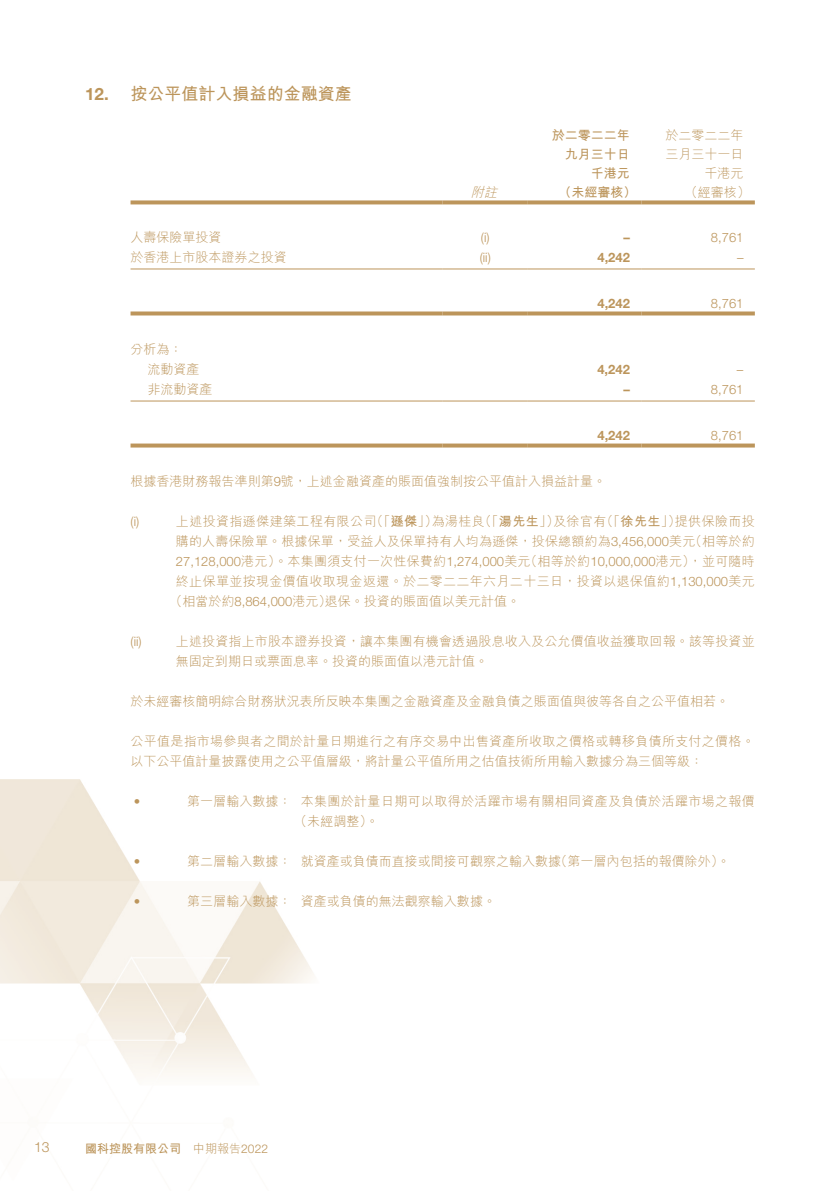
<style>
.page{position:relative;width:840px;height:1191px;background:#fff}
.page>*{position:absolute;margin:0;border:0;box-sizing:border-box;transform-origin:0 0}
.t1{font:700 17px "M Hei HK";color:#bc955b}
.t2{font:300 14px "Helvetica Neue LT Std";color:#bc955b}
.t3{font:300 13px/20px "M Hei HK";color:#bc955b}
.t4{font:300 13px/20px "M Hei HK";letter-spacing:.025em;color:#bc955b}
.t5{font:300 13px/20px "M Hei HK";letter-spacing:.02em;color:#bc955b}
.t6{font:300 13px "M Hei HK";letter-spacing:.03em;color:#bc955b}
.t7{font:300 13px "Helvetica Neue LT Std";color:#bc955b}
.t8{font:700 13px "Helvetica Neue LT Std";color:#bc955b}
.t9{font:700 13px/19px "M Hei HK";color:#bc955b;text-align:right}
.t10{font:italic 300 13px "M Hei HK";color:#bc955b}
.t11{font:700 12px "M Hei HK";color:#bc955b}
.s1{font-family:"Helvetica Neue LT Std"}
.s2{font-weight:700}
.s3{font-weight:300}
.s4{font-family:"Helvetica Neue LT Std";font-weight:300}
</style>
<div class="page">
<img style="left:0;top:200px;width:755px;height:876px">
<svg style="left:130px;top:200px;width:312px;height:4px"></svg>
<svg style="left:442px;top:200px;width:85px;height:4px"></svg>
<svg style="left:527px;top:200px;width:114px;height:4px"></svg>
<svg style="left:641px;top:200px;width:113px;height:4px"></svg>
<hr style="left:130px;top:268px;width:312px;height:1px;background:#bc955b">
<hr style="left:442px;top:268px;width:85px;height:1px;background:#bc955b">
<hr style="left:527px;top:268px;width:114px;height:1px;background:#bc955b">
<hr style="left:641px;top:268px;width:113px;height:1px;background:#bc955b">
<svg style="left:130px;top:311px;width:312px;height:4px"></svg>
<svg style="left:442px;top:311px;width:85px;height:4px"></svg>
<svg style="left:527px;top:311px;width:114px;height:4px"></svg>
<svg style="left:641px;top:311px;width:113px;height:4px"></svg>
<hr style="left:130px;top:400px;width:312px;height:1px;background:#bc955b">
<hr style="left:442px;top:400px;width:85px;height:1px;background:#bc955b">
<hr style="left:527px;top:400px;width:114px;height:1px;background:#bc955b">
<hr style="left:641px;top:400px;width:113px;height:1px;background:#bc955b">
<svg style="left:130px;top:443px;width:312px;height:4px"></svg>
<svg style="left:442px;top:443px;width:85px;height:4px"></svg>
<svg style="left:527px;top:443px;width:114px;height:4px"></svg>
<svg style="left:641px;top:443px;width:113px;height:4px"></svg>
<h1 class="t1" style="left:85px;top:82px;width:268px"><span class="s1">12.</span> 按公平值計入損益的金融資產</h1>
<p class="t9" style="left:551px;top:124px;width:79px">於二零二二年九月三十日</p>
<p class="t3" style="left:665px;top:125px;width:79px;line-height:19px">於二零二二年三月三十一日</p>
<p class="t9" style="left:590px;top:162px;width:40px">千港元</p>
<p class="t3" style="left:704px;top:163px;width:40px">千港元</p>
<p class="t10" style="left:470px;top:185px;width:31px">附註</p>
<p class="t9" style="left:558px;top:181px;width:79px">（未經審核）</p>
<p class="t3" style="left:684px;top:182px;width:66px">（經審核）</p>
<p class="t3" style="left:130px;top:227px;width:92px">人壽保險單投資</p>
<p class="t7" style="left:480px;top:229px;width:10px">(i)</p>
<p class="t8" style="left:623px;top:229px;width:8px">–</p>
<p class="t7" style="left:710px;top:229px;width:34px">8,761</p>
<p class="t3" style="left:130px;top:247px;width:157px">於香港上市股本證券之投資</p>
<p class="t7" style="left:479px;top:249px;width:13px">(ii)</p>
<p class="t8" style="left:597px;top:249px;width:34px">4,242</p>
<p class="t7" style="left:736px;top:249px;width:8px">–</p>
<p class="t8" style="left:597px;top:295px;width:34px">4,242</p>
<p class="t7" style="left:710px;top:295px;width:34px">8,761</p>
<p class="t3" style="left:147px;top:339px;width:53px;text-indent:-17px">分析為：<br>流動資產</p>
<p class="t8" style="left:597px;top:361px;width:34px">4,242</p>
<p class="t7" style="left:736px;top:361px;width:8px">–</p>
<p class="t3" style="left:147px;top:379px;width:66px">非流動資產</p>
<p class="t8" style="left:623px;top:381px;width:8px">–</p>
<p class="t7" style="left:710px;top:381px;width:34px">8,761</p>
<p class="t8" style="left:597px;top:427px;width:34px">4,242</p>
<p class="t7" style="left:710px;top:427px;width:34px">8,761</p>
<p class="t3" style="left:130px;top:471px;width:477px">根據香港財務報告準則第<span class="s1">9</span>號，上述金融資產的賬面值強制按公平值計入損益計量。</p>
<p class="t7" style="left:130px;top:513px;width:10px">(i)</p>
<p class="t6" style="left:176px;top:514px;width:580px">上述投資指遜傑建築工程有限公司（「<span class="s2">遜傑</span>」）為湯桂良（「<span class="s2">湯先生</span>」）及徐官有（「<span class="s2">徐先生</span>」）提供保險而投</p>
<p class="t3" style="left:176px;top:531px;width:580px">購的人壽保險單。根據保單，受益人及保單持有人均為遜傑，投保總額約為<span class="s1">3,456,000</span>美元（相等於約</p>
<p class="t3" style="left:176px;top:551px;width:580px"><span class="s1">27,128,000</span>港元）。本集團須支付一次性保費約<span class="s1">1,274,000</span>美元（相等於約<span class="s1">10,000,000</span>港元），並可隨時</p>
<p class="t4" style="left:176px;top:571px;width:580px">終止保單並按現金價值收取現金返還。於二零二二年六月二十三日，投資以退保值約<span class="s1">1,130,000</span>美元</p>
<p class="t3" style="left:169px;top:591px;width:352px">（相當於約<span class="s1">8,864,000</span>港元）退保。投資的賬面值以美元計值。</p>
<p class="t7" style="left:130px;top:633px;width:13px">(ii)</p>
<p class="t3" style="left:176px;top:631px;width:580px">上述投資指上市股本證券投資，讓本集團有機會透過股息收入及公允價值收益獲取回報。該等投資並無固定到期日或票面息率。投資的賬面值以港元計值。</p>
<p class="t3" style="left:130px;top:691px;width:599px">於未經審核簡明綜合財務狀況表所反映本集團之金融資產及金融負債之賬面值與彼等各自之公平值相若。</p>
<p class="t5" style="left:130px;top:731px;width:625px">公平值是指市場參與者之間於計量日期進行之有序交易中出售資產所收取之價格或轉移負債所支付之價格。以下公平值計量披露使用之公平值層級，將計量公平值所用之估值技術所用輸入數據分為三個等級：</p>
<p class="t7" style="left:134px;top:793px;width:8px">•</p>
<p class="t4" style="left:294px;top:791px;width:462px;text-indent:-107px">第一層輸入數據： 本集團於計量日期可以取得於活躍市場有關相同資產及負債於活躍市場之報價（未經調整）。</p>
<p class="t7" style="left:134px;top:853px;width:8px">•</p>
<p class="t3" style="left:187px;top:851px;width:544px">第二層輸入數據： 就資產或負債而直接或間接可觀察之輸入數據（第一層內包括的報價除外）。</p>
<p class="t7" style="left:134px;top:893px;width:8px">•</p>
<p class="t3" style="left:187px;top:891px;width:310px">第三層輸入數據： 資產或負債的無法觀察輸入數據。</p>
<p class="t2" style="left:34px;top:1139px;width:17px">13</p>
<p class="t11" style="left:85px;top:1140px;width:184px">國科控股有限公司 <span class="s3">中期報告</span><span class="s4">2022</span></p>
</div>
